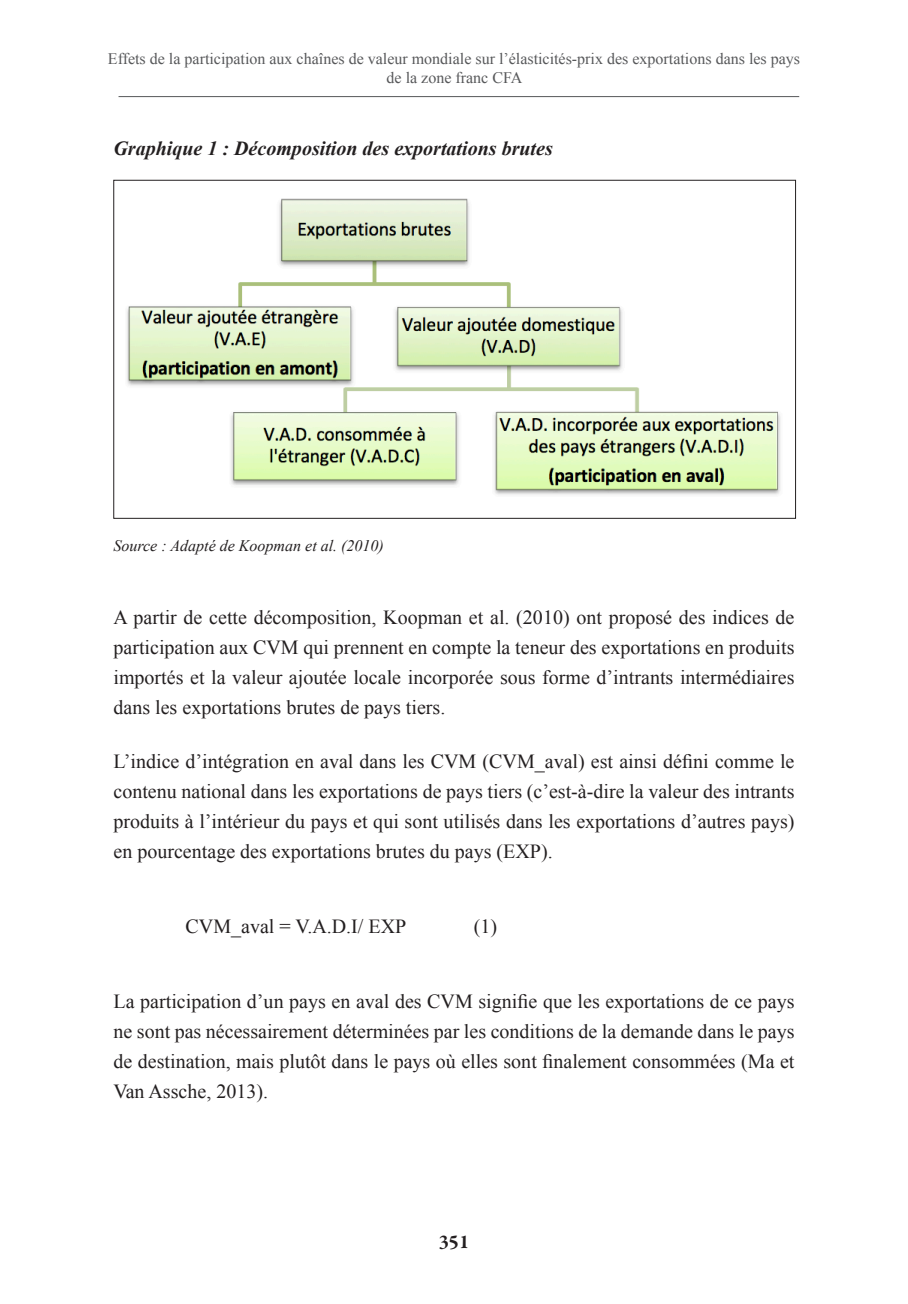
<style>
.page{position:relative;width:908px;height:1304px;background:#fff}
.page>*{position:absolute;margin:0;border:0;box-sizing:border-box;transform-origin:0 0}
.SANS_CESURE{font:20px/30px "Times New Roman";color:#231f20;text-align:justify}
.t1{font:italic 700 20px "Times New Roman";color:#231f20}
.t2{font:700 20px "Garamond Premr Pro";color:#231f20}
.autor_articulo{font:16px "Times New Roman";color:#57585a}
.t3{font:italic 16px "Times New Roman";color:#231f20}
</style>
<div class="page">
<hr style="left:118px;top:96px;width:680px;height:1px;background:#57585a">
<img style="left:127px;top:198px;width:654px;height:297px">
<p class="autor_articulo" style="left:108px;top:47px;width:693px">Effets de la participation aux chaînes de valeur mondiale sur l’élasticités-prix des exportations dans les pays</p>
<p class="autor_articulo" style="left:386px;top:67px;width:137px">de la zone franc CFA</p>
<p class="t1" style="left:113px;top:135px;width:440px">Graphique 1 : Décomposition des exportations brutes</p>
<p class="t3" style="left:113px;top:535px;width:272px">Source : Adapté de Koopman et al. (2010)</p>
<p class="SANS_CESURE" style="left:113px;top:602px;width:682px">A partir de cette décomposition, Koopman et al. (2010) ont proposé des indices de participation aux CVM qui prennent en compte la teneur des exportations en produits importés et la valeur ajoutée locale incorporée sous forme d’intrants intermédiaires dans les exportations brutes de pays tiers.</p>
<p class="SANS_CESURE" style="left:113px;top:746px;width:682px">L’indice d’intégration en aval dans les CVM (CVM_aval) est ainsi défini comme le contenu national dans les exportations de pays tiers (c’est-à-dire la valeur des intrants produits à l’intérieur du pays et qui sont utilisés dans les exportations d’autres pays) en pourcentage des exportations brutes du pays (EXP).</p>
<p class="SANS_CESURE" style="left:185px;top:911px;width:222px">CVM_aval = V.A.D.I/ EXP</p>
<p class="SANS_CESURE" style="left:473px;top:911px;width:25px">(1)</p>
<p class="SANS_CESURE" style="left:113px;top:986px;width:682px">La participation d’un pays en aval des CVM signifie que les exportations de ce pays ne sont pas nécessairement déterminées par les conditions de la demande dans le pays de destination, mais plutôt dans le pays où elles sont finalement consommées (Ma et Van Assche, 2013).</p>
<p class="t2" style="left:438px;top:1229px;width:32px">351</p>
</div>
